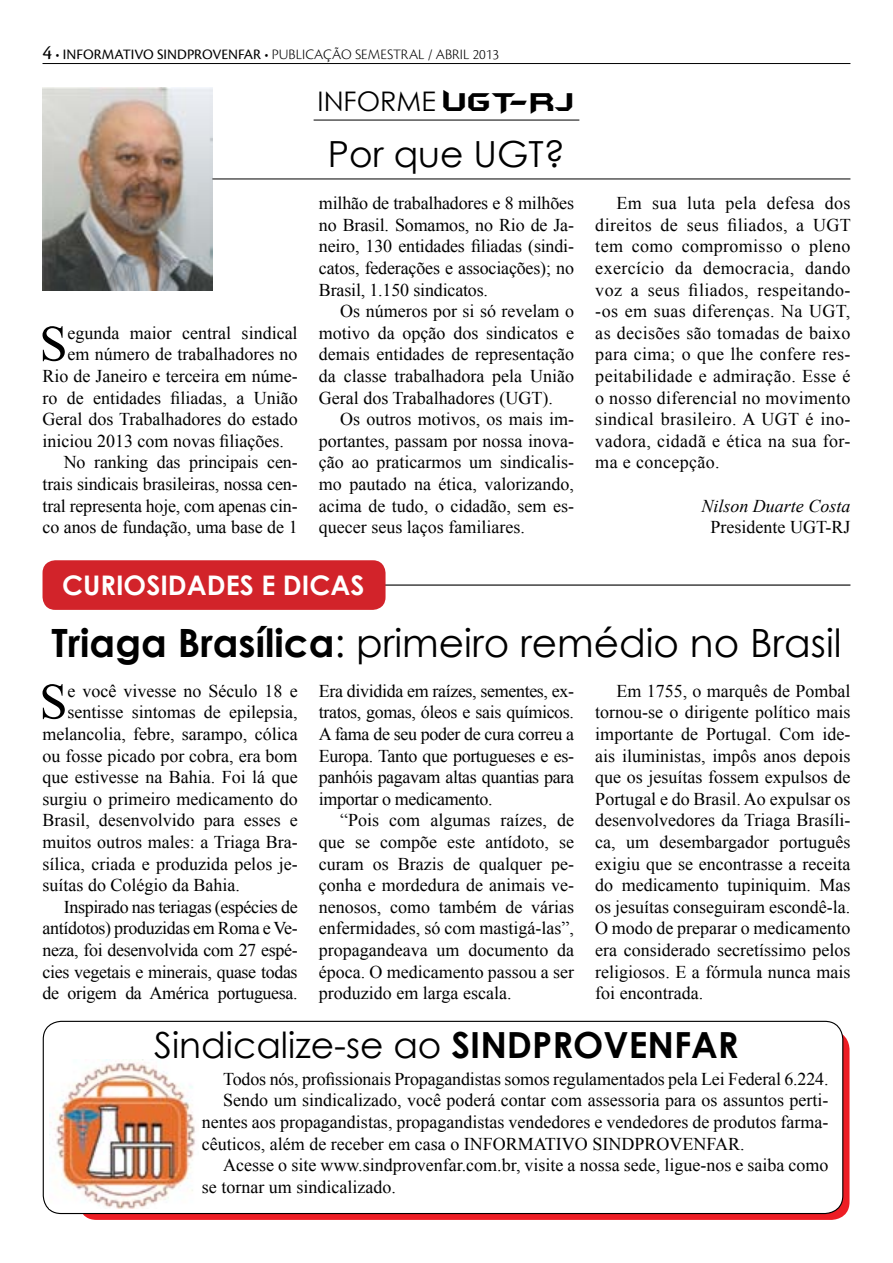
<style>
.page{position:relative;width:893px;height:1263px;background:#fff}
.page>*{position:absolute;margin:0;border:0;box-sizing:border-box;transform-origin:0 0}
.t1{font:50.55px "Times New Roman";color:#000}
.t2{font:39px "Century Gothic";color:#000}
.t3{font:36px "Century Gothic";color:#000}
.t4{font:700 27px "Century Gothic";color:#fff}
.t5{font:27px "Century Gothic";color:#000}
.t6{font:18px/21.6px "Times New Roman";color:#000;text-align:justify}
.t7{font:18px "Times New Roman";letter-spacing:-.02em;color:#000}
.t8{font:italic 18px "Times New Roman";color:#000}
.t9{font:300 15px "Cronos Pro";color:#000}
.s1{font-weight:400;font-size:21px}
.s2{font-weight:400}
.s3{font-family:"Batman Forever Alternate";font-size:30px}
.s4{font-weight:700}
</style>
<div class="page">
<hr style="left:43px;top:63px;width:807px;height:1px;background:#000">
<svg style="left:79px;top:1031px;width:770px;height:189px;background:#e61e25"></svg>
<div style="left:43px;top:1021px;width:800px;height:192px;background:#fff;border-radius:18px"></div>
<div style="left:43px;top:1021px;width:800px;height:193px;border:1px solid #000;border-radius:18px"></div>
<hr style="left:370px;top:584px;width:480px;height:2px;background:#000">
<hr style="left:314px;top:120px;width:265px;height:1px;background:#000">
<img style="left:43px;top:87px;width:169px;height:204px">
<hr style="left:212px;top:179px;width:638px;height:1px;background:#000">
<div style="left:43px;top:560px;width:343px;height:50px;background:#d2232a;border-radius:13px"></div>
<img style="left:50px;top:1060px;width:146px;height:149px">
<p class="t9" style="left:43px;top:46px;width:458px"><span class="s1">4</span> • <span class="s2">INFORMATIVO SINDPROVENFAR</span> • PUBLICAÇÃO SEMESTRAL / ABRIL 2013</p>
<h1 class="t1" style="left:39px;top:310px;width:30px">S</h1>
<p class="t6" style="left:68px;top:322px;width:232px">egunda maior central sindical</p>
<p class="t6" style="left:68px;top:343px;width:232px">em número de trabalhadores no</p>
<p class="t6" style="left:43px;top:365px;width:257px">Rio de Janeiro e terceira em núme-</p>
<p class="t6" style="left:43px;top:387px;width:257px">ro de entidades filiadas, a União</p>
<p class="t6" style="left:43px;top:408px;width:257px">Geral dos Trabalhadores do estado</p>
<p class="t6" style="left:43px;top:430px;width:243px">iniciou 2013 com novas filiações.</p>
<p class="t6" style="left:64px;top:451px;width:235px">No ranking das principais cen-</p>
<p class="t6" style="left:43px;top:473px;width:257px">trais sindicais brasileiras, nossa cen-</p>
<p class="t6" style="left:43px;top:495px;width:257px">tral representa hoje, com apenas cin-</p>
<p class="t6" style="left:43px;top:516px;width:257px">co anos de fundação, uma base de 1</p>
<h3 class="t5" style="left:318px;top:83px;width:259px">INFORME <span class="s3">UGT-RJ</span></h3>
<h3 class="t3" style="left:328px;top:129px;width:239px">Por que UGT?</h3>
<p class="t6" style="left:319px;top:192px;width:257px">milhão de trabalhadores e 8 milhões no Brasil. Somamos, no Rio de Ja&shy;neiro, 130 entidades filiadas (sindi&shy;catos, federações e associações); no Brasil, 1.150 sindicatos.</p>
<p class="t6" style="left:319px;top:300px;width:257px;text-indent:21px">Os números por si só revelam o motivo da opção dos sindicatos e demais entidades de representação da classe trabalhadora pela União Geral dos Trabalhadores (UGT).</p>
<p class="t6" style="left:319px;top:408px;width:257px;text-indent:21px">Os outros motivos, os mais im&shy;portantes, passam por nossa inova&shy;ção ao praticarmos um sindicalis&shy;mo pautado na ética, valorizando, acima de tudo, o cidadão, sem es&shy;quecer seus laços familiares.</p>
<p class="t6" style="left:595px;top:192px;width:257px;text-indent:21px">Em sua luta pela defesa dos direitos de seus filiados, a UGT tem como compromisso o pleno exercício da democracia, dando voz a seus filiados, respeitando--os em suas diferenças. Na UGT, as decisões são tomadas de baixo para cima; o que lhe confere res&shy;peitabilidade e admiração. Esse é o nosso diferencial no movimento sindical brasileiro. A UGT é ino&shy;vadora, cidadã e ética na sua for&shy;ma e concepção.</p>
<p class="t8" style="left:701px;top:493px;width:151px">Nilson Duarte Costa</p>
<p class="t6" style="left:711px;top:516px;width:141px">Presidente UGT-RJ</p>
<h3 class="t4" style="left:62px;top:565px;width:304px">CURIOSIDADES E DICAS</h3>
<h2 class="t2" style="left:51px;top:615px;width:792px"><span class="s4">Triaga Brasílica</span>: primeiro remédio no Brasil</h2>
<h1 class="t1" style="left:39px;top:667px;width:30px">S</h1>
<p class="t6" style="left:68px;top:680px;width:232px">e você vivesse no Século 18 e</p>
<p class="t6" style="left:68px;top:701px;width:232px">sentisse sintomas de epilepsia,</p>
<p class="t6" style="left:43px;top:723px;width:257px">melancolia, febre, sarampo, cólica</p>
<p class="t6" style="left:43px;top:744px;width:257px">ou fosse picado por cobra, era bom</p>
<p class="t6" style="left:43px;top:766px;width:257px">que estivesse na Bahia. Foi lá que</p>
<p class="t6" style="left:43px;top:788px;width:257px">surgiu o primeiro medicamento do</p>
<p class="t6" style="left:43px;top:809px;width:257px">Brasil, desenvolvido para esses e</p>
<p class="t6" style="left:43px;top:831px;width:257px">muitos outros males: a Triaga Bra-</p>
<p class="t6" style="left:43px;top:852px;width:257px">sílica, criada e produzida pelos je-</p>
<p class="t6" style="left:43px;top:874px;width:199px">suítas do Colégio da Bahia.</p>
<p class="t7" style="left:64px;top:895px;width:235px">Inspirado nas teriagas (espécies de</p>
<p class="t7" style="left:43px;top:916px;width:257px">antídotos) produzidas em Roma e Ve-</p>
<p class="t7" style="left:43px;top:938px;width:257px">neza, foi desenvolvida com 27 espé-</p>
<p class="t7" style="left:43px;top:959px;width:257px">cies vegetais e minerais, quase todas</p>
<p class="t7" style="left:43px;top:981px;width:257px">de origem da América portuguesa.</p>
<p class="t6" style="left:319px;top:680px;width:257px">Era dividida em raízes, sementes, ex&shy;tratos, gomas, óleos e sais químicos.<br>A fama de seu poder de cura correu a Europa. Tanto que portugueses e es&shy;panhóis pagavam altas quantias para importar o medicamento.</p>
<p class="t6" style="left:319px;top:809px;width:257px;text-indent:21px">“Pois com algumas raízes, de que se compõe este antídoto, se curam os Brazis de qualquer pe&shy;çonha e mordedura de animais ve&shy;nenosos, como também de várias enfermidades, só com mastigá-las”, propagandeava um documento da época. O medicamento passou a ser produzido em larga escala.</p>
<p class="t6" style="left:595px;top:680px;width:257px;text-indent:21px">Em 1755, o marquês de Pombal tornou-se o dirigente político mais importante de Portugal. Com ide&shy;ais iluministas, impôs anos depois que os jesuítas fossem expulsos de Portugal e do Brasil. Ao expulsar os desenvolvedores da Triaga Brasíli&shy;ca, um desembargador português exigiu que se encontrasse a receita do medicamento tupiniquim. Mas os jesuítas conseguiram escondê-la.<br>O modo de preparar o medicamento era considerado secretíssimo pelos religiosos. E a fórmula nunca mais foi encontrada.</p>
<h3 class="t3" style="left:154px;top:1020px;width:586px">Sindicalize-se ao <span class="s4">SINDPROVENFAR</span></h3>
<p class="t6" style="left:223px;top:1068px;width:607px">Todos nós, profissionais Propagandistas somos regulamentados pela Lei Federal 6.224.</p>
<p class="t6" style="left:223px;top:1089px;width:607px">Sendo um sindicalizado, você poderá contar com assessoria para os assuntos perti-</p>
<p class="t6" style="left:202px;top:1111px;width:628px">nentes aos propagandistas, propagandistas vendedores e vendedores de produtos farma-</p>
<p class="t6" style="left:202px;top:1132px;width:544px">cêuticos, além de receber em casa o INFORMATIVO SINDPROVENFAR.</p>
<p class="t6" style="left:223px;top:1154px;width:607px">Acesse o site www.sindprovenfar.com.br, visite a nossa sede, ligue-nos e saiba como</p>
<p class="t6" style="left:202px;top:1176px;width:195px">se tornar um sindicalizado.</p>
</div>
